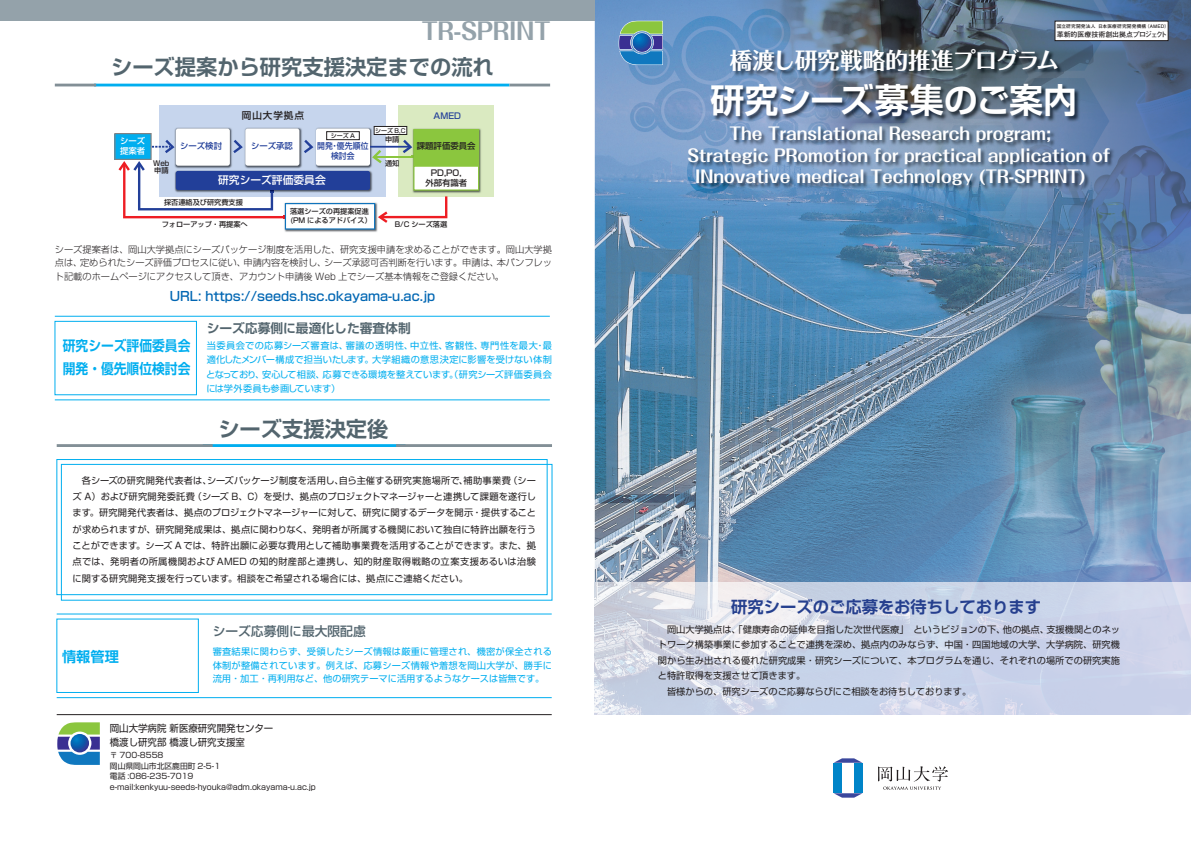
<style>
.page{position:relative;width:1191px;height:842px;background:#fff}
.page>*{position:absolute;margin:0;border:0;box-sizing:border-box;transform-origin:0 0}
.t1{font:700 34px "Shin Go Pr 6 N De";letter-spacing:-.015em;color:#fff}
.t2{font:700 23.4px "Folk Pro";color:#94a2aa}
.t3{font:700 22.7px "Folk Pro";letter-spacing:-.025em;color:#fff}
.t4{font:700 21.3px "Shin Go Pr 6 N De";color:#53656e}
.t5{font:700 17px/21.3px "Folk Pro";color:#fff;text-align:center}
.t6{font:700 16.3px "Shin Go Pr 6 N De";color:#253f8e}
.t7{font:700 14.2px/22.7px "Shin Go Pr 6 N De";color:#00aeef;scale:.9 1}
.t8{font:700 14.2px "Shin Go Pr 6 N De";color:#00aeef}
.t9{font:500 12.8px "Shin Go Pr 6 N";color:#0166b3}
.t10{font:700 12.8px "Shin Go Pr 6 N De";color:#53656e}
.t11{font:500 12.8px "Shin Go Pr 6 N";color:#53656e}
.t12{font:500 10.8px "Shin Go Pr 6 N";color:#fff}
.t13{font:9.9px/14.2px "Shin Go Pr 6 N";color:#231f20;scale:.95 1}
.t14{font:500 9.6px "Shin Go Pr 6 N";letter-spacing:.1em;color:#231f20}
.t15{font:9.2px/16.3px "Shin Go Pr 6 N";letter-spacing:.005em;color:#231f20;text-align:justify}
.t16{font:9.2px/14.2px "Shin Go Pr 6 N";color:#00aeef;text-align:justify}
.t17{font:300 9.2px/13.5px "Shin Go Pr 6 N";color:#231f20;text-align:justify}
.t18{font:500 8.4px/10.2px "Shin Go Pr 6 N";color:#231f20;text-align:center}
.t19{font:500 8.4px "Shin Go Pr 6 N";color:#223f99}
.t20{font:500 8.4px/10.2px "Shin Go Pr 6 N";letter-spacing:.025em;color:#223f99;text-align:center;scale:.93 1}
.t21{font:500 8.4px/10.2px "Shin Go Pr 6 N";color:#fff}
.t22{font:7.8px/10.6px "Shin Go Pr 6 N";color:#231f20}
.t23{font:500 7.2px/7.8px "Shin Go Pr 6 N";color:#231f20}
.t24{font:700 6.9px "Futo Go B101 Pr 6 N";letter-spacing:-.005em;color:#231f20}
.t25{font:500 6px "Shin Go Pr 6 N";color:#231f20}
.t26{font:700 4.7px "Futo Go B101 Pr 6 N";letter-spacing:.025em;color:#231f20}
</style>
<div class="page">
<img style="left:595px;top:0;width:596px;height:583px">
<img style="left:595px;top:583px;width:596px;height:131px">
<img style="left:730px;top:49px;width:333px;height:28px">
<img style="left:688px;top:127px;width:427px;height:64px">
<div style="left:0;top:0;width:595px;height:21px;background:#94a2aa"></div>
<img style="left:711px;top:84px;width:369px;height:38px">
<div style="left:56px;top:619px;width:143px;height:74px;border:1px solid #00aeef"></div>
<div style="left:57px;top:459px;width:490px;height:136px;border:1px solid #00aeef"></div>
<div style="left:61px;top:464px;width:491px;height:136px;border:1px solid #00aeef"></div>
<hr style="left:203px;top:444px;width:202px;height:3px;background:#00aeef">
<hr style="left:57px;top:444px;width:156px;height:3px;background:#828f96">
<hr style="left:396px;top:444px;width:156px;height:3px;background:#828f96">
<hr style="left:57px;top:697px;width:495px;height:1px;background:#00aeef">
<hr style="left:57px;top:614px;width:495px;height:1px;background:#00aeef">
<hr style="left:57px;top:714px;width:495px;height:1px;background:#231f20">
<svg style="left:834px;top:758px;width:28px;height:5px"></svg>
<svg style="left:834px;top:793px;width:28px;height:5px"></svg>
<div style="left:854px;top:763px;width:8px;height:30px;background:#0084c8"></div>
<div style="left:833px;top:763px;width:9px;height:30px;background:#0084c8"></div>
<svg style="left:878px;top:766px;width:70px;height:24px"></svg>
<svg style="left:618px;top:20px;width:45px;height:45px;background:#588da2"></svg>
<div style="left:55px;top:321px;width:142px;height:74px;border:1px solid #00aeef"></div>
<hr style="left:94px;top:84px;width:415px;height:2px;background:#00aeef">
<hr style="left:55px;top:84px;width:41px;height:2px;background:#828f96">
<hr style="left:509px;top:84px;width:41px;height:2px;background:#828f96">
<div style="left:159px;top:105px;width:226px;height:91px;background:#c6d5ed"></div>
<img style="left:244px;top:127px;width:58px;height:42px">
<div style="left:245px;top:128px;width:54px;height:38px;background:#fff;border-radius:2px"></div>
<img style="left:174px;top:127px;width:58px;height:10px">
<div style="left:176px;top:128px;width:54px;height:38px;background:#fff;border-radius:2px"></div>
<img style="left:315px;top:127px;width:58px;height:42px">
<div style="left:316px;top:128px;width:54px;height:38px;background:#fff;border-radius:2px"></div>
<div style="left:398px;top:105px;width:96px;height:91px;background:#daeac1"></div>
<div style="left:374px;top:126px;width:33px;height:8px;background:#fff"></div>
<div style="left:374px;top:126px;width:33px;height:9px;border:1px solid #231f20"></div>
<img style="left:285px;top:170px;width:88px;height:23px">
<div style="left:176px;top:171px;width:194px;height:19px;background:#223f99;border-radius:2px"></div>
<svg style="left:301px;top:137px;width:13px;height:19px"></svg>
<hr style="left:370px;top:146px;width:39px;height:2px;background:#223f99">
<hr style="left:375px;top:156px;width:39px;height:2px;background:#8bc63e">
<svg style="left:370px;top:147px;width:14px;height:19px"></svg>
<div style="left:115px;top:134px;width:36px;height:25px;background:#00aeef"></div>
<div style="left:114px;top:133px;width:38px;height:27px;border:1px solid #808285"></div>
<div style="left:326px;top:132px;width:33px;height:8px;border:1px solid #231f20"></div>
<img style="left:412px;top:128px;width:69px;height:65px">
<svg style="left:403px;top:140px;width:10px;height:18px"></svg>
<div style="left:414px;top:130px;width:64px;height:36px;background:#8bc63e"></div>
<div style="left:413px;top:129px;width:66px;height:38px;border:1px solid #8bc63e"></div>
<div style="left:414px;top:166px;width:64px;height:24px;background:#fff"></div>
<div style="left:413px;top:166px;width:66px;height:25px;border:1px solid #8bc63e"></div>
<img style="left:283px;top:202px;width:95px;height:30px">
<svg style="left:116px;top:137px;width:169px;height:81px"></svg>
<svg style="left:378px;top:194px;width:70px;height:29px"></svg>
<div style="left:285px;top:204px;width:89px;height:25px;background:#fff"></div>
<div style="left:285px;top:203px;width:90px;height:27px;border:1px solid #1074bc"></div>
<hr style="left:55px;top:400px;width:495px;height:1px;background:#00aeef">
<hr style="left:55px;top:316px;width:495px;height:1px;background:#00aeef">
<svg style="left:57px;top:722px;width:43px;height:43px"></svg>
<div style="left:1054px;top:21px;width:114px;height:20px;background:#fff;border:1px solid #231f20"></div>
<h2 class="t2" style="left:422px;top:11px;width:130px">TR-SPRINT</h2>
<p class="t24" style="left:1056px;top:29px;width:112px">革新的医療技術創出拠点プロジェクト</p>
<p class="t26" style="left:1056px;top:22px;width:114px">国立研究開発法人 日本医療研究開発機構（AMED）</p>
<h3 class="t4" style="left:111px;top:50px;width:384px">シーズ提案から研究支援決定までの流れ</h3>
<p class="t14" style="left:242px;top:107px;width:64px">岡山大学拠点</p>
<p class="t25" style="left:375px;top:126px;width:32px">シーズ B,C</p>
<p class="t25" style="left:331px;top:131px;width:26px">シーズ A</p>
<p class="t23" style="left:385px;top:135px;width:16px">申請</p>
<p class="t21" style="left:120px;top:135px;width:27px">シーズ提案者</p>
<p class="t20" style="left:317px;top:140px;width:57px">開発・優先順位検討会</p>
<p class="t19" style="left:180px;top:139px;width:43px">シーズ検討</p>
<p class="t19" style="left:251px;top:139px;width:43px">シーズ承認</p>
<p class="t23" style="left:385px;top:159px;width:16px">通知</p>
<p class="t23" style="left:153px;top:159px;width:18px">Web申請</p>
<p class="t12" style="left:218px;top:171px;width:109px">研究シーズ評価委員会</p>
<p class="t19" style="left:433px;top:109px;width:29px">AMED</p>
<p class="t18" style="left:417px;top:140px;width:60px">課題評価委員会</p>
<p class="t18" style="left:425px;top:167px;width:43px">PD,PO,<br>外部有識者</p>
<p class="t23" style="left:164px;top:198px;width:80px">採否連絡及び研究費支援</p>
<p class="t23" style="left:162px;top:220px;width:88px">フォローアップ・再提案へ</p>
<p class="t23" style="left:395px;top:220px;width:54px">B/C シーズ落選</p>
<p class="t23" style="left:290px;top:206px;width:83px;line-height:9.3px">落選シーズの再提案促進(PM によるアドバイス）</p>
<p class="t17" style="left:55px;top:242px;width:499px">シーズ提案者は、岡山大学拠点にシーズパッケージ制度を活用した、研究支援申請を求めることができます。岡山大学拠点は、定められたシーズ評価プロセスに従い、申請内容を検討し、シーズ承認可否判断を行います。申請は、本パンフレット記載のホームページにアクセスして頂き、アカウント申請後 Web 上でシーズ基本情報をご登録ください。</p>
<h3 class="t9" style="left:170px;top:286px;width:267px">URL: https://seeds.hsc.okayama-u.ac.jp</h3>
<h3 class="t7" style="left:63px;top:334px;width:143px">研究シーズ評価委員会開発・優先順位検討会</h3>
<h3 class="t10" style="left:207px;top:318px;width:206px">シーズ応募側に最適化した審査体制</h3>
<p class="t16" style="left:206px;top:338px;width:347px">当委員会での応募シーズ審査は、審議の透明性、中立性、客観性、専門性を最大・最適化したメンバー構成で担当いたします。大学組織の意思決定に影響を受けない体制となっており、安心して相談、応募できる環境を整えています。（研究シーズ評価委員会には学外委員も参画しています）</p>
<h3 class="t4" style="left:218px;top:412px;width:172px">シーズ支援決定後</h3>
<p class="t15" style="left:73px;top:471px;width:465px">　各シーズの研究開発代表者は、シーズパッケージ制度を活用し、自ら主催する研究実施場所で、補助事業費（シーズ A）および研究開発委託費（シーズ B、C）を受け、拠点のプロジェクトマネージャーと連携して課題を遂行します。研究開発代表者は、拠点のプロジェクトマネージャーに対して、研究に関するデータを開示・提供することが求められますが、研究開発成果は、拠点に関わりなく、発明者が所属する機関において独自に特許出願を行うことができます。シーズ A では、特許出願に必要な費用として補助事業費を活用することができます。また、拠点では、発明者の所属機関および AMED の知的財産部と連携し、知的財産取得戦略の立案支援あるいは治験に関する研究開発支援を行っています。相談をご希望される場合には、拠点にご連絡ください。</p>
<h3 class="t8" style="left:62px;top:645px;width:58px">情報管理</h3>
<h3 class="t11" style="left:213px;top:621px;width:155px">シーズ応募側に最大限配慮</h3>
<p class="t16" style="left:213px;top:644px;width:341px;line-height:13.5px">審査結果に関わらず、受領したシーズ情報は厳重に管理され、機密が保全される体制が整備されています。例えば、応募シーズ情報や着想を岡山大学が、勝手に流用・加工・再利用など、他の研究テーマに活用するようなケースは皆無です。</p>
<p class="t13" style="left:110px;top:720px;width:173px">岡山大学病院 新医療研究開発センター橋渡し研究部 橋渡し研究支援室</p>
<p class="t22" style="left:110px;top:749px;width:112px">〒 700-8558<br>岡山県岡山市北区鹿田町 2-5-1電話 :086-235-7019</p>
<p class="t22" style="left:110px;top:782px;width:207px">e-mail:kenkyuu-seeds-hyouka@adm.okayama-u.ac.jp</p>
<h3 class="t3" style="left:730px;top:41px;width:331px">橋渡し研究戦略的推進プログラム</h3>
<h1 class="t1" style="left:710px;top:72px;width:368px">研究シーズ募集のご案内</h1>
<h3 class="t5" style="left:670px;top:121px;width:442px">The Translational Research program;<br>　Strategic PRomotion for practical application of<br>INnovative medical Technology (TR-SPRINT)</h3>
<h3 class="t6" style="left:731px;top:594px;width:311px">研究シーズのご応募をお待ちしております</h3>
<p class="t15" style="left:658px;top:621px;width:464px;line-height:15.6px;text-align:left">　岡山大学拠点は、「健康寿命の延伸を目指した次世代医療」　というビジョンの下、他の拠点、支援機関とのネットワーク構築事業に参加することで連携を深め、拠点内のみならず、中国・四国地域の大学、大学病院、研究機関から生み出される優れた研究成果・研究シーズについて、本プログラムを通じ、それぞれの場所での研究実施と特許取得を支援させて頂きます。<br>　皆様からの、研究シーズのご応募ならびにご相談をお待ちしております。</p>
</div>
